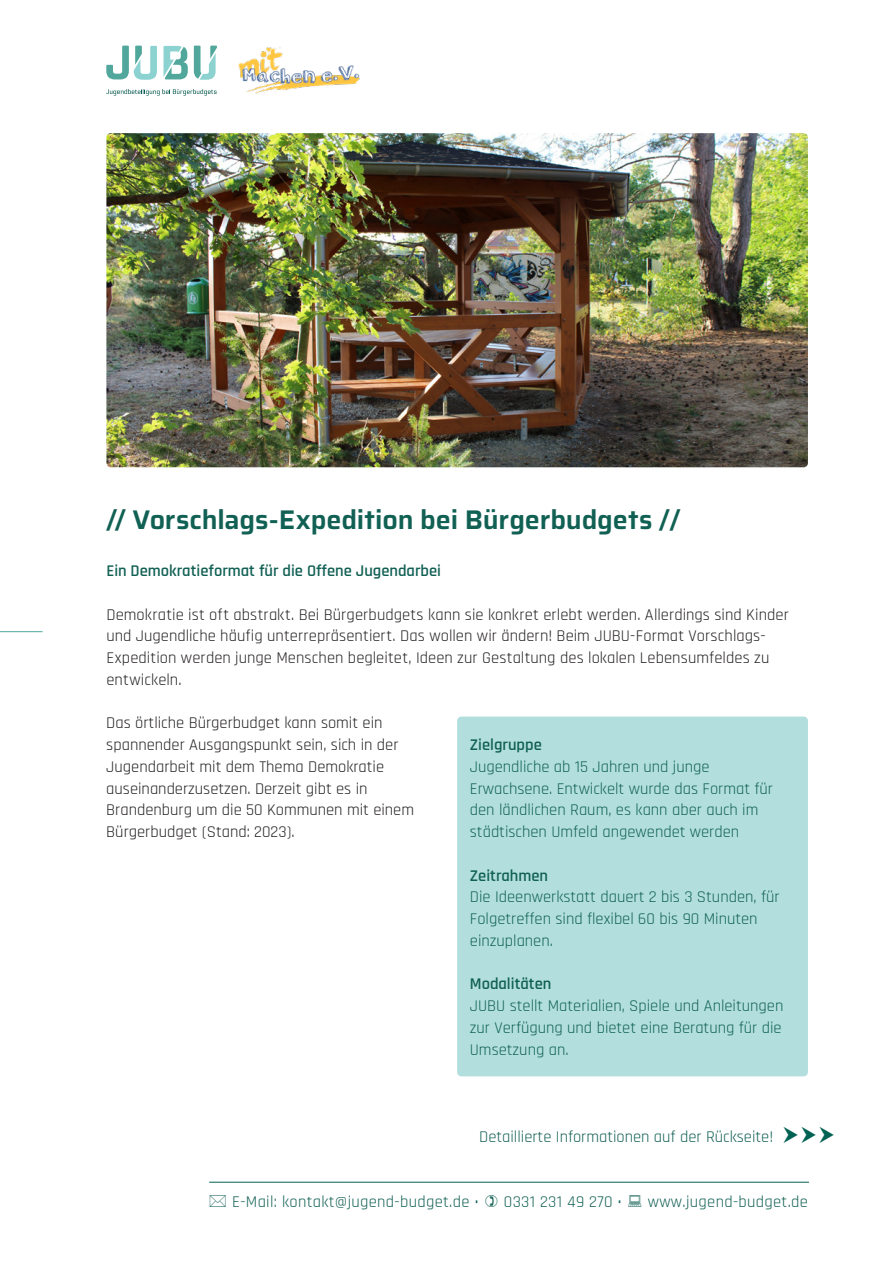
<style>
.page{position:relative;width:893px;height:1263px;background:#fff}
.page>*{position:absolute;margin:0;border:0;box-sizing:border-box;transform-origin:0 0}
.t1{font:600 27px "Saira";letter-spacing:-.005em;color:#116054}
.t2{font:16.5px/21.8px "Rajdhani";color:#231f20}
.t3{font:16.5px/21.8px "Rajdhani";color:#116054}
.t4{font:600 16.5px "Rajdhani";color:#116054}
.t5{font:16.5px "Rajdhani";letter-spacing:.02em;color:#116054}
</style>
<div class="page">
<svg style="left:106px;top:89px;width:111px;height:7px"></svg>
<svg style="left:194px;top:46px;width:23px;height:34px"></svg>
<svg style="left:164px;top:46px;width:24px;height:33px"></svg>
<svg style="left:106px;top:46px;width:51px;height:34px"></svg>
<img style="left:239px;top:47px;width:121px;height:47px">
<hr style="left:0;top:631px;width:43px;height:1px;background:#50a89b">
<hr style="left:209px;top:1182px;width:600px;height:1px;background:#006253">
<img style="left:106px;top:133px;width:702px;height:334px">
<div style="left:457px;top:716px;width:351px;height:360px;background:#b2dfde;border-radius:4px"></div>
<h1 class="t1" style="left:106px;top:499px;width:575px">// Vorschlags-Expedition bei Bürgerbudgets //</h1>
<p class="t4" style="left:106px;top:561px;width:336px">Ein Demokratieformat für die Offene Jugendarbei</p>
<p class="t2" style="left:106px;top:604px;width:684px">Demokratie ist oft abstrakt. Bei Bürgerbudgets kann sie konkret erlebt werden. Allerdings sind Kinder und Jugendliche häufig unterrepräsentiert. Das wollen wir ändern! Beim JUBU-Format Vorschlags-Expedition werden junge Menschen begleitet, Ideen zur Gestaltung des lokalen Lebensumfeldes zu entwickeln.</p>
<p class="t2" style="left:106px;top:713px;width:309px">Das örtliche Bürgerbudget kann somit ein spannender Ausgangspunkt sein, sich in der Jugendarbeit mit dem Thema Demokratie auseinanderzusetzen. Derzeit gibt es in Brandenburg um die 50 Kommunen mit einem Bürgerbudget (Stand: 2023).</p>
<p class="t4" style="left:470px;top:735px;width:73px">Zielgruppe</p>
<p class="t3" style="left:470px;top:756px;width:305px">Jugendliche ab 15 Jahren und junge Erwachsene. Entwickelt wurde das Format für den ländlichen Raum, es kann aber auch im städtischen Umfeld angewendet werden</p>
<p class="t4" style="left:470px;top:865px;width:80px">Zeitrahmen</p>
<p class="t3" style="left:470px;top:887px;width:311px">Die Ideenwerkstatt dauert 2 bis 3 Stunden, für<br>Folgetreffen sind flexibel 60 bis 90 Minuten einzuplanen.</p>
<p class="t4" style="left:470px;top:974px;width:83px">Modalitäten</p>
<p class="t3" style="left:470px;top:995px;width:315px;text-align:justify">JUBU stellt Materialien, Spiele und Anleitungen zur Verfügung und bietet eine Beratung für die Umsetzung an.</p>
<p class="t3" style="left:479px;top:1126px;width:296px">Detaillierte Informationen auf der Rückseite!</p>
<p class="t5" style="left:232px;top:1192px;width:248px">E-Mail: kontakt@jugend-budget.de •</p>
<p class="t5" style="left:504px;top:1192px;width:120px">0331 231 49 270 •</p>
<p class="t5" style="left:648px;top:1192px;width:162px">www.jugend-budget.de</p>
</div>
